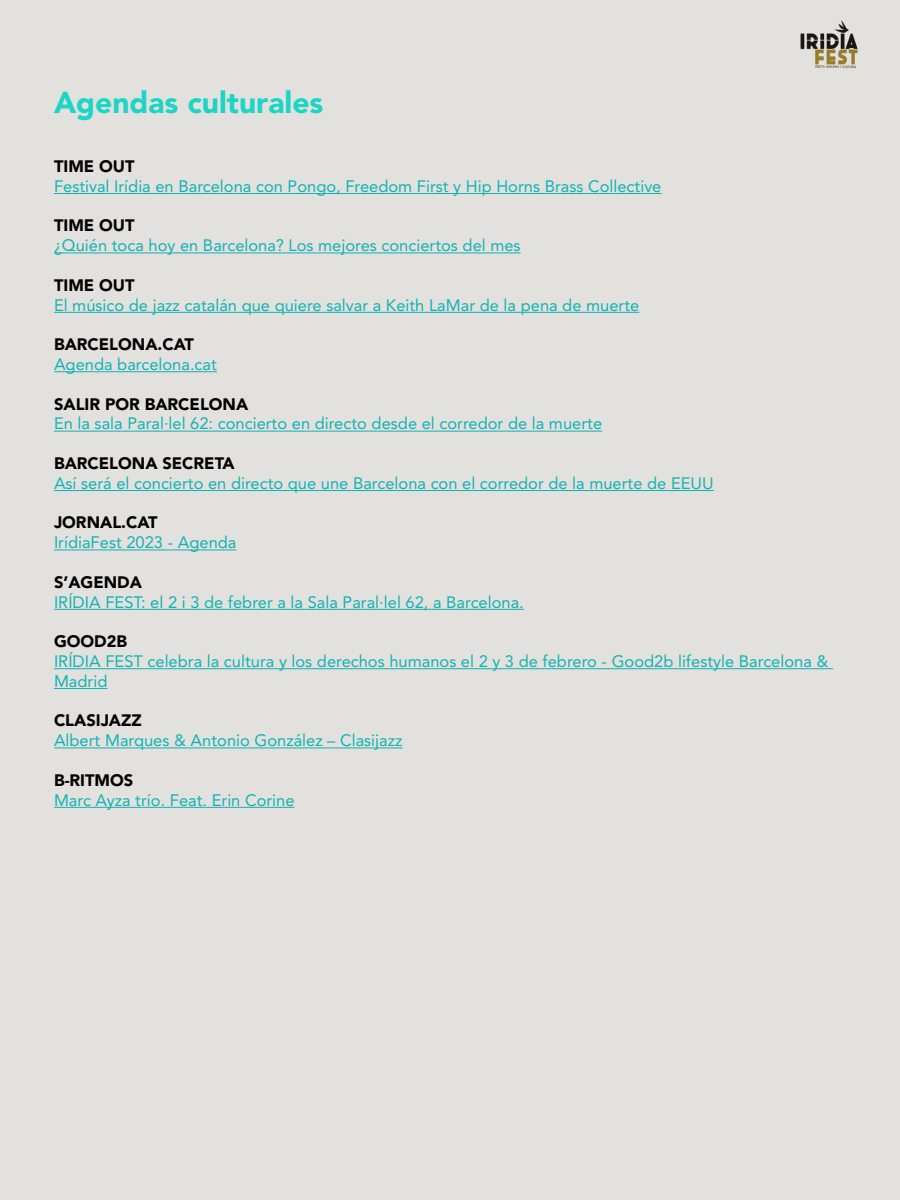
<style>
.page{position:relative;width:900px;height:1200px;background:#fff}
.page>*{position:absolute;margin:0;border:0;box-sizing:border-box;transform-origin:0 0}
.t1{font:900 30px "Avenir LT Std";color:#1cd5c5}
.t2{font:16.5px/19.8px "Avenir LT Std";color:#11b3b3}
.t3{font:900 16.5px "Avenir LT Std";color:#000}
</style>
<div class="page">
<div style="left:1px;top:1px;width:898px;height:1198px;background:#e3e1de"></div>
<hr style="left:54px;top:193px;width:607px;height:1px;background:#11b3b3">
<hr style="left:54px;top:253px;width:467px;height:1px;background:#11b3b3">
<hr style="left:54px;top:312px;width:585px;height:1px;background:#11b3b3">
<hr style="left:54px;top:371px;width:163px;height:1px;background:#11b3b3">
<hr style="left:54px;top:431px;width:548px;height:1px;background:#11b3b3">
<hr style="left:54px;top:490px;width:660px;height:1px;background:#11b3b3">
<hr style="left:54px;top:550px;width:182px;height:1px;background:#11b3b3">
<hr style="left:54px;top:609px;width:470px;height:1px;background:#11b3b3">
<hr style="left:54px;top:668px;width:779px;height:1px;background:#11b3b3">
<hr style="left:54px;top:688px;width:53px;height:1px;background:#11b3b3">
<hr style="left:54px;top:748px;width:348px;height:1px;background:#11b3b3">
<hr style="left:54px;top:807px;width:241px;height:1px;background:#11b3b3">
<img style="left:800px;top:20px;width:58px;height:49px">
<h1 class="t1" style="left:54px;top:84px;width:271px">Agendas culturales</h1>
<p class="t3" style="left:54px;top:156px;width:82px">TIME OUT</p>
<p class="t2" style="left:54px;top:176px;width:609px">Festival Irídia en Barcelona con Pongo, Freedom First y Hip Horns Brass Collective</p>
<p class="t3" style="left:54px;top:216px;width:82px">TIME OUT</p>
<p class="t2" style="left:54px;top:236px;width:468px">¿Quién toca hoy en Barcelona? Los mejores conciertos del mes</p>
<p class="t3" style="left:54px;top:275px;width:82px">TIME OUT</p>
<p class="t2" style="left:54px;top:295px;width:587px">El músico de jazz catalán que quiere salvar a Keith LaMar de la pena de muerte</p>
<p class="t3" style="left:54px;top:335px;width:141px">BARCELONA.CAT</p>
<p class="t2" style="left:54px;top:355px;width:164px">Agenda barcelona.cat</p>
<p class="t3" style="left:54px;top:394px;width:196px">SALIR POR BARCELONA</p>
<p class="t2" style="left:54px;top:414px;width:550px">En la sala Paral·lel 62: concierto en directo desde el corredor de la muerte</p>
<p class="t3" style="left:54px;top:453px;width:182px">BARCELONA SECRETA</p>
<p class="t2" style="left:54px;top:473px;width:661px">Así será el concierto en directo que une Barcelona con el corredor de la muerte de EEUU</p>
<p class="t3" style="left:54px;top:513px;width:105px">JORNAL.CAT</p>
<p class="t2" style="left:54px;top:533px;width:184px">IrídiaFest 2023 - Agenda</p>
<p class="t3" style="left:54px;top:572px;width:90px">S’AGENDA</p>
<p class="t2" style="left:54px;top:592px;width:471px">IRÍDIA FEST: el 2 i 3 de febrer a la Sala Paral·lel 62, a Barcelona.</p>
<p class="t3" style="left:54px;top:632px;width:75px">GOOD2B</p>
<p class="t2" style="left:54px;top:652px;width:776px">IRÍDIA FEST celebra la cultura y los derechos humanos el 2 y 3 de febrero - Good2b lifestyle Barcelona &amp;<br>Madrid</p>
<p class="t3" style="left:54px;top:711px;width:90px">CLASIJAZZ</p>
<p class="t2" style="left:54px;top:731px;width:350px">Albert Marques &amp; Antonio González – Clasijazz</p>
<p class="t3" style="left:54px;top:770px;width:81px">B-RITMOS</p>
<p class="t2" style="left:54px;top:790px;width:242px">Marc Ayza trío. Feat. Erin Corine</p>
</div>
